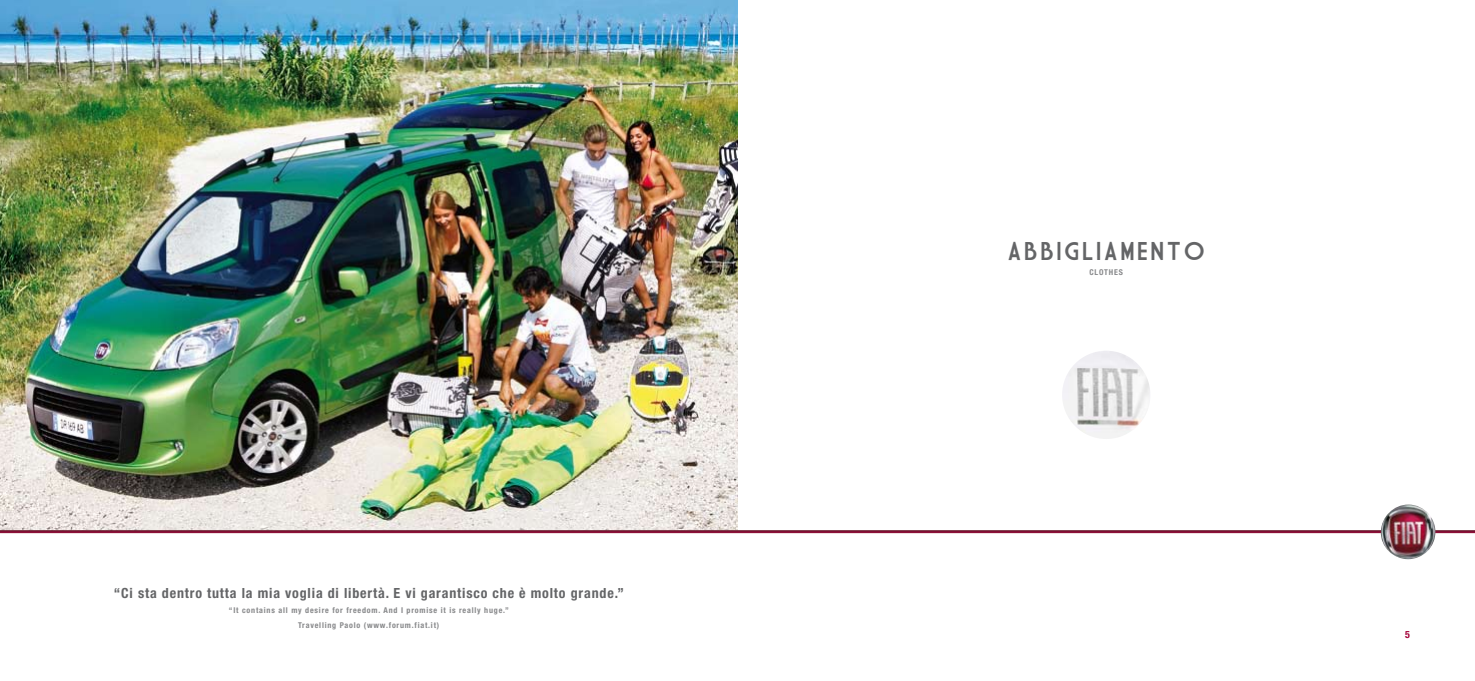
<style>
.page{position:relative;width:1475px;height:681px;background:#fff}
.page>*{position:absolute;margin:0;border:0;box-sizing:border-box;transform-origin:0 0}
.t1{font:25px "Market Deco";letter-spacing:.1em;color:#646567}
.t2{font:700 condensed 14px "Helvetica Neue";letter-spacing:.06em;color:#646567}
.t3{font:700 condensed 10px "Helvetica Neue";color:#a40239}
.t4{font:700 condensed 8px/14.8px "Helvetica Neue";letter-spacing:.1em;color:#87888a;text-align:center}
</style>
<div class="page">
<img style="left:0;top:0;width:737px;height:529px">
<img style="left:1061px;top:350px;width:89px;height:89px;border-radius:44px">
<img style="left:0;top:529px;width:1474px;height:7px">
<img style="left:1380px;top:504px;width:55px;height:55px">
<h2 class="t2" style="left:114px;top:584px;width:511px">“Ci sta dentro tutta la mia voglia di libertà. E vi garantisco che è molto grande.”</h2>
<p class="t4" style="left:229px;top:602px;width:281px">“It contains all my desire for freedom. And I promise it is really huge.”<br>Travelling Paolo (www.forum.fiat.it)</p>
<h1 class="t1" style="left:1007px;top:240px;width:199px">ABBIGLIAMENTO</h1>
<p class="t4" style="left:1089px;top:264px;width:35px">CLOTHES</p>
<p class="t3" style="left:1404px;top:628px;width:6px">5</p>
</div>
